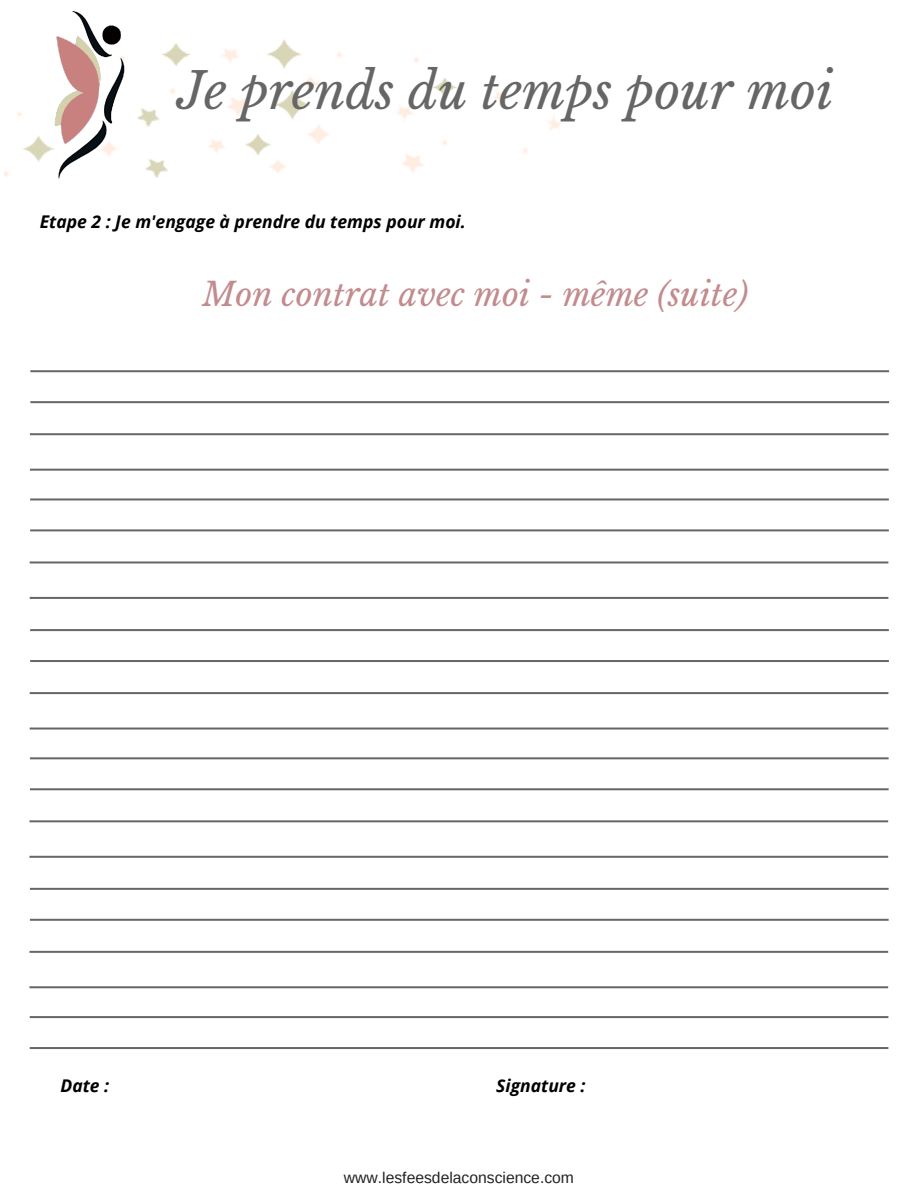
<style>
.page{position:relative;width:918px;height:1188px;background:#fff}
.page>*{position:absolute;margin:0;border:0;box-sizing:border-box;transform-origin:0 0}
.t1{font:italic 49.8px "Libre Baskerville";color:#666}
.t2{font:italic 32.25px "Libre Baskerville";color:#c28b8e}
.t3{font:italic 700 17.55px "Open Sans";color:#000}
.t4{font:15.75px "Arimo";color:#222}
</style>
<div class="page">
<img style="left:4px;top:39px;width:557px;height:137px">
<img style="left:18px;top:11px;width:142px;height:168px">
<svg style="left:30px;top:629px;width:859px;height:2px"></svg>
<hr style="left:30px;top:660px;width:859px;height:2px;background:#6a6a6a">
<hr style="left:30px;top:692px;width:858px;height:2px;background:#6c6c6c">
<svg style="left:30px;top:728px;width:858px;height:2px"></svg>
<svg style="left:30px;top:757px;width:859px;height:2px"></svg>
<svg style="left:30px;top:788px;width:859px;height:2px"></svg>
<svg style="left:29px;top:820px;width:859px;height:2px"></svg>
<svg style="left:29px;top:856px;width:859px;height:2px"></svg>
<svg style="left:30px;top:888px;width:859px;height:2px"></svg>
<svg style="left:30px;top:919px;width:859px;height:2px"></svg>
<svg style="left:29px;top:951px;width:859px;height:2px"></svg>
<svg style="left:29px;top:986px;width:859px;height:2px"></svg>
<hr style="left:30px;top:1016px;width:858px;height:2px;background:#6c6c6c">
<hr style="left:30px;top:1047px;width:858px;height:2px;background:#686868">
<svg style="left:30px;top:370px;width:859px;height:2px"></svg>
<svg style="left:30px;top:401px;width:859px;height:2px"></svg>
<svg style="left:30px;top:433px;width:859px;height:2px"></svg>
<svg style="left:30px;top:469px;width:859px;height:2px"></svg>
<svg style="left:30px;top:498px;width:859px;height:2px"></svg>
<svg style="left:30px;top:529px;width:859px;height:2px"></svg>
<svg style="left:30px;top:561px;width:858px;height:2px"></svg>
<hr style="left:30px;top:597px;width:858px;height:2px;background:#6c6c6c">
<h1 class="t1" style="left:177px;top:61px;width:658px">Je prends du temps pour moi</h1>
<p class="t3" style="left:40px;top:209px;width:428px">Etape 2 : Je m'engage à prendre du temps pour moi.</p>
<h2 class="t2" style="left:203px;top:275px;width:547px">Mon contrat avec moi - même (suite)</h2>
<p class="t3" style="left:61px;top:1074px;width:50px">Date :</p>
<p class="t3" style="left:496px;top:1074px;width:91px">Signature :</p>
<p class="t4" style="left:344px;top:1169px;width:232px">www.lesfeesdelaconscience.com</p>
</div>
